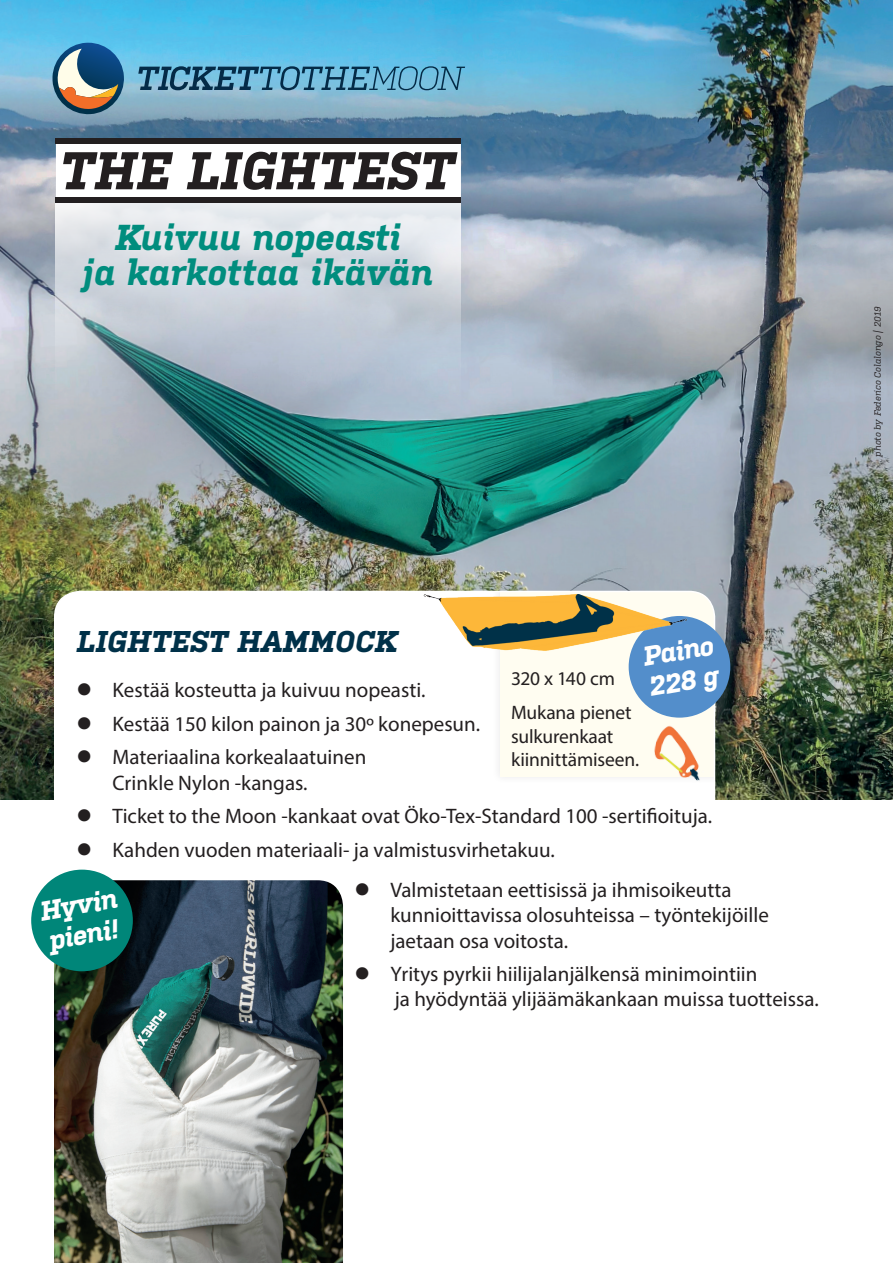
<style>
.page{position:relative;width:893px;height:1263px;background:#fff}
.page>*{position:absolute;margin:0;border:0;box-sizing:border-box;transform-origin:0 0}
.t1{font:italic 700 52.95px "Kulturista";color:#231f20}
.t2{font:italic 700 36px/35.5px "Kulturista";color:#008d7e;text-align:center}
.t3{font:italic 700 30px "Kulturista";color:#003149}
.t4{font:italic 700 27px/30.3px "Kulturista";color:#fff}
.t5{font:21px/25.2px "Myriad Pro";color:#231f20}
.t6{font:19.5px/34.5px "Myriad Pro";letter-spacing:-.01em;color:#231f20}
.t7{font:italic 9px "Kulturista";color:#231f20}
.s1{font-size:10.5px}
</style>
<div class="page">
<img style="left:0;top:0;width:893px;height:799px">
<img style="left:56px;top:203px;width:405px;height:281px">
<div style="left:56px;top:139px;width:405px;height:64px;background:#fff"></div>
<div style="left:55px;top:591px;width:659px;height:550px;background:#fff;border-radius:26px"></div>
<div style="left:492px;top:591px;width:222px;height:193px;background:#fbfbf9"></div>
<div style="left:500px;top:591px;width:214px;height:185px;background:#fffdf1"></div>
<img style="left:54px;top:880px;width:289px;height:383px">
<div style="left:56px;top:138px;width:405px;height:6px;background:#231f20"></div>
<div style="left:56px;top:197px;width:405px;height:6px;background:#231f20"></div>
<div style="left:629px;top:616px;width:101px;height:102px;background:#538ecb;border-radius:50%"></div>
<svg style="left:138px;top:66px;width:327px;height:24px;background:#518fad"></svg>
<svg style="left:53px;top:43px;width:72px;height:72px;background:#6b8492"></svg>
<img style="left:422px;top:588px;width:266px;height:67px">
<img style="left:654px;top:714px;width:73px;height:84px">
<div style="left:31px;top:870px;width:102px;height:101px;background:#008679;border-radius:50%"></div>
<h1 class="t1" style="left:60px;top:132px;width:396px">THE LIGHTEST</h1>
<h2 class="t2" style="left:83px;top:216px;width:352px">Kuivuu nopeasti<br>ja karkottaa ikävän</h2>
<p class="t7" style="left:871px;top:456px;width:151px;rotate:-90deg">photo by Federico Colalongo <span class="s1">|</span> 2019</p>
<h3 class="t3" style="left:77px;top:619px;width:323px">LIGHTEST HAMMOCK</h3>
<p class="t5" style="left:77px;top:677px;width:351px">● Kestää kosteutta ja kuivuu nopeasti.</p>
<p class="t5" style="left:77px;top:711px;width:405px">● Kestää 150 kilon painon ja 30o konepesun.</p>
<p class="t5" style="left:113px;top:744px;width:255px;text-indent:-36px">● Materiaalina korkealaatuinen<br>Crinkle Nylon -kangas.</p>
<p class="t5" style="left:77px;top:803px;width:637px">● Ticket to the Moon -kankaat ovat Öko-Tex-Standard 100 -sertifioituja.</p>
<p class="t5" style="left:77px;top:837px;width:480px">● Kahden vuoden materiaali- ja valmistusvirhetakuu.</p>
<p class="t5" style="left:390px;top:877px;width:380px;text-indent:-36px">● Valmistetaan eettisissä ja ihmisoikeutta kunnioittavissa olosuhteissa – työntekijöille jaetaan osa voitosta.</p>
<p class="t5" style="left:395px;top:961px;width:426px;text-indent:-40px">● Yritys pyrkii hiilijalanjälkensä minimointiin<br>ja hyödyntää ylijäämäkankaan muissa tuotteissa.</p>
<p class="t4" style="left:640px;top:640px;width:73px;rotate:-10deg">Paino<br>228 g</p>
<p class="t6" style="left:511px;top:661px;width:122px">320 x 140 cm<br>Mukana pienet</p>
<p class="t6" style="left:511px;top:724px;width:130px;line-height:23.4px">sulkurenkaat kiinnittämiseen.</p>
<p class="t4" style="left:37px;top:894px;width:80px;rotate:-10deg">Hyvin pieni!</p>
</div>
